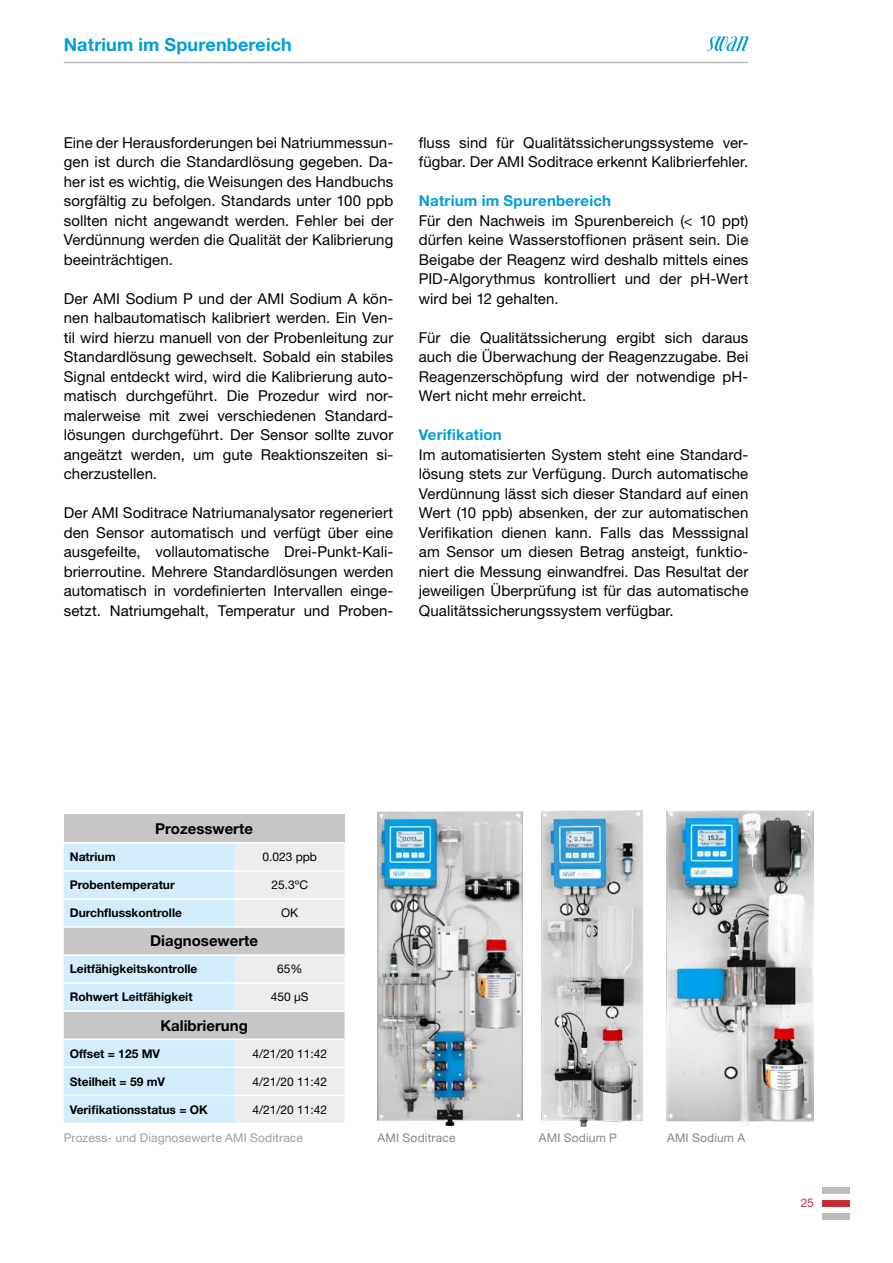
<style>
.page{position:relative;width:893px;height:1263px;background:#fff}
.page>*{position:absolute;margin:0;border:0;box-sizing:border-box;transform-origin:0 0}
.t1{font:700 18px "Helvetica Neue LT Std";letter-spacing:.01em;color:#009ddd}
.t2{font:15px/19.5px "Helvetica Neue LT Std";letter-spacing:.005em;color:#000;text-align:justify}
.t3{font:700 15px "Helvetica Neue LT Std";color:#000}
.t4{font:700 15px "Helvetica Neue LT Std";letter-spacing:.015em;color:#009ddd}
.t5{font:700 12px "Helvetica Neue LT Std";color:#000}
.t6{font:12px "Helvetica Neue LT Std";color:#000}
.t7{font:12px "Helvetica Neue LT Std";letter-spacing:.015em;color:#9d9d9c}
.t8{font:12px "Helvetica Neue LT Std";letter-spacing:.015em;color:#878787}
.t9{font:12px "Helvetica Neue LT Std";color:#c42e35}
</style>
<div class="page">
<div style="left:822px;top:1200px;width:28px;height:7px;background:#c42e35"></div>
<div style="left:822px;top:1187px;width:28px;height:7px;background:#bcbcbc"></div>
<div style="left:822px;top:1213px;width:28px;height:7px;background:#bcbcbc"></div>
<hr style="left:64px;top:62px;width:684px;height:1px;background:#bcbcbc">
<svg style="left:707px;top:36px;width:41px;height:15px"></svg>
<div style="left:64px;top:815px;width:281px;height:28px;background:#c6c6c6"></div>
<svg style="left:64px;top:843px;width:281px;height:280px;background:#d9e5ec"></svg>
<hr style="left:64px;top:842px;width:171px;height:1px;background:#fff">
<hr style="left:235px;top:842px;width:110px;height:1px;background:#fff">
<hr style="left:64px;top:870px;width:171px;height:2px;background:#fff">
<hr style="left:235px;top:870px;width:110px;height:2px;background:#fff">
<hr style="left:64px;top:898px;width:171px;height:2px;background:#fff">
<hr style="left:235px;top:898px;width:110px;height:2px;background:#fff">
<hr style="left:64px;top:926px;width:171px;height:2px;background:#fff">
<hr style="left:235px;top:926px;width:110px;height:2px;background:#fff">
<hr style="left:64px;top:954px;width:171px;height:2px;background:#fff">
<hr style="left:235px;top:954px;width:110px;height:2px;background:#fff">
<hr style="left:64px;top:982px;width:171px;height:2px;background:#fff">
<hr style="left:235px;top:982px;width:110px;height:2px;background:#fff">
<hr style="left:64px;top:1010px;width:171px;height:2px;background:#fff">
<hr style="left:235px;top:1010px;width:110px;height:2px;background:#fff">
<hr style="left:64px;top:1038px;width:171px;height:2px;background:#fff">
<hr style="left:235px;top:1038px;width:110px;height:2px;background:#fff">
<hr style="left:64px;top:1066px;width:171px;height:2px;background:#fff">
<hr style="left:235px;top:1066px;width:110px;height:2px;background:#fff">
<hr style="left:64px;top:1095px;width:171px;height:1px;background:#fff">
<hr style="left:235px;top:1095px;width:110px;height:1px;background:#fff">
<img style="left:378px;top:811px;width:145px;height:315px">
<img style="left:541px;top:811px;width:101px;height:315px">
<img style="left:667px;top:811px;width:146px;height:315px">
<p class="t1" style="left:64px;top:34px;width:230px">Natrium im Spurenbereich</p>
<p class="t2" style="left:64px;top:132px;width:331px">Eine der Herausforderungen bei Natriummessun&shy;gen ist durch die Standardlösung gegeben. Da&shy;her ist es wichtig, die Weisungen des Handbuchs sorgfältig zu befolgen. Standards unter 100 ppb sollten nicht angewandt werden. Fehler bei der Verdünnung werden die Qualität der Kalibrierung beeinträchtigen.</p>
<p class="t2" style="left:64px;top:288px;width:331px">Der AMI Sodium P und der AMI Sodium A kön&shy;nen halbautomatisch kalibriert werden. Ein Ven&shy;til wird hierzu manuell von der Probenleitung zur Standardlösung gewechselt. Sobald ein stabiles Signal entdeckt wird, wird die Kalibrierung auto&shy;matisch durchgeführt. Die Prozedur wird nor&shy;malerweise mit zwei verschiedenen Standard&shy;lösungen durchgeführt. Der Sensor sollte zuvor angeätzt werden, um gute Reaktionszeiten si&shy;cherzustellen.</p>
<p class="t2" style="left:64px;top:503px;width:331px">Der AMI Soditrace Natriumanalysator regeneriert den Sensor automatisch und verfügt über eine ausgefeilte, vollautomatische Drei-Punkt-Kali&shy;brierroutine. Mehrere Standardlösungen werden automatisch in vordefinierten Intervallen einge&shy;setzt. Natriumgehalt, Temperatur und Proben-</p>
<p class="t2" style="left:419px;top:132px;width:331px">fluss sind für Qualitätssicherungssysteme ver&shy;fügbar. Der AMI Soditrace erkennt Kalibrierfehler.</p>
<p class="t4" style="left:419px;top:191px;width:194px">Natrium im Spurenbereich</p>
<p class="t2" style="left:419px;top:210px;width:331px">Für den Nachweis im Spurenbereich (&lt; 10 ppt) dürfen keine Wasserstoffionen präsent sein. Die Beigabe der Reagenz wird deshalb mittels eines PID-Algorythmus kontrolliert und der pH-Wert wird bei 12 gehalten.</p>
<p class="t2" style="left:419px;top:327px;width:331px">Für die Qualitätssicherung ergibt sich daraus auch die Überwachung der Reagenzzugabe. Bei Reagenzerschöpfung wird der notwendige pH-Wert nicht mehr erreicht.</p>
<p class="t4" style="left:419px;top:425px;width:84px">Verifikation</p>
<p class="t2" style="left:419px;top:444px;width:331px">Im automatisierten System steht eine Standard&shy;lösung stets zur Verfügung. Durch automatische Verdünnung lässt sich dieser Standard auf einen Wert (10 ppb) absenken, der zur automatischen Verifikation dienen kann. Falls das Messsignal am Sensor um diesen Betrag ansteigt, funktio&shy;niert die Messung einwandfrei. Das Resultat der jeweiligen Überprüfung ist für das automatische Qualitätssicherungssystem verfügbar.</p>
<p class="t3" style="left:155px;top:819px;width:99px">Prozesswerte</p>
<p class="t5" style="left:70px;top:849px;width:47px">Natrium</p>
<p class="t6" style="left:262px;top:850px;width:56px">0.023 ppb</p>
<p class="t5" style="left:70px;top:877px;width:106px">Probentemperatur</p>
<p class="t6" style="left:271px;top:878px;width:38px">25.3ºC</p>
<p class="t5" style="left:70px;top:905px;width:114px">Durchflusskontrolle</p>
<p class="t6" style="left:281px;top:906px;width:19px">OK</p>
<p class="t3" style="left:150px;top:932px;width:110px">Diagnosewerte</p>
<p class="t5" style="left:70px;top:962px;width:129px">Leitfähigkeitskontrolle</p>
<p class="t6" style="left:277px;top:962px;width:27px">65%</p>
<p class="t5" style="left:70px;top:990px;width:124px">Rohwert Leitfähigkeit</p>
<p class="t6" style="left:271px;top:990px;width:39px">450 μS</p>
<p class="t3" style="left:160px;top:1016px;width:89px">Kalibrierung</p>
<p class="t5" style="left:70px;top:1046px;width:92px">Offset = 125 MV</p>
<p class="t6" style="left:252px;top:1046px;width:76px">4/21/20 11:42</p>
<p class="t5" style="left:70px;top:1074px;width:97px">Steilheit = 59 mV</p>
<p class="t6" style="left:252px;top:1074px;width:76px">4/21/20 11:42</p>
<p class="t5" style="left:70px;top:1102px;width:140px">Verifikationsstatus = OK</p>
<p class="t6" style="left:252px;top:1102px;width:76px">4/21/20 11:42</p>
<p class="t7" style="left:64px;top:1131px;width:241px">Prozess- und Diagnosewerte AMI Soditrace</p>
<p class="t8" style="left:378px;top:1131px;width:79px">AMI Soditrace</p>
<p class="t8" style="left:539px;top:1131px;width:80px">AMI Sodium P</p>
<p class="t8" style="left:667px;top:1131px;width:80px">AMI Sodium A</p>
<p class="t9" style="left:801px;top:1196px;width:15px">25</p>
</div>
